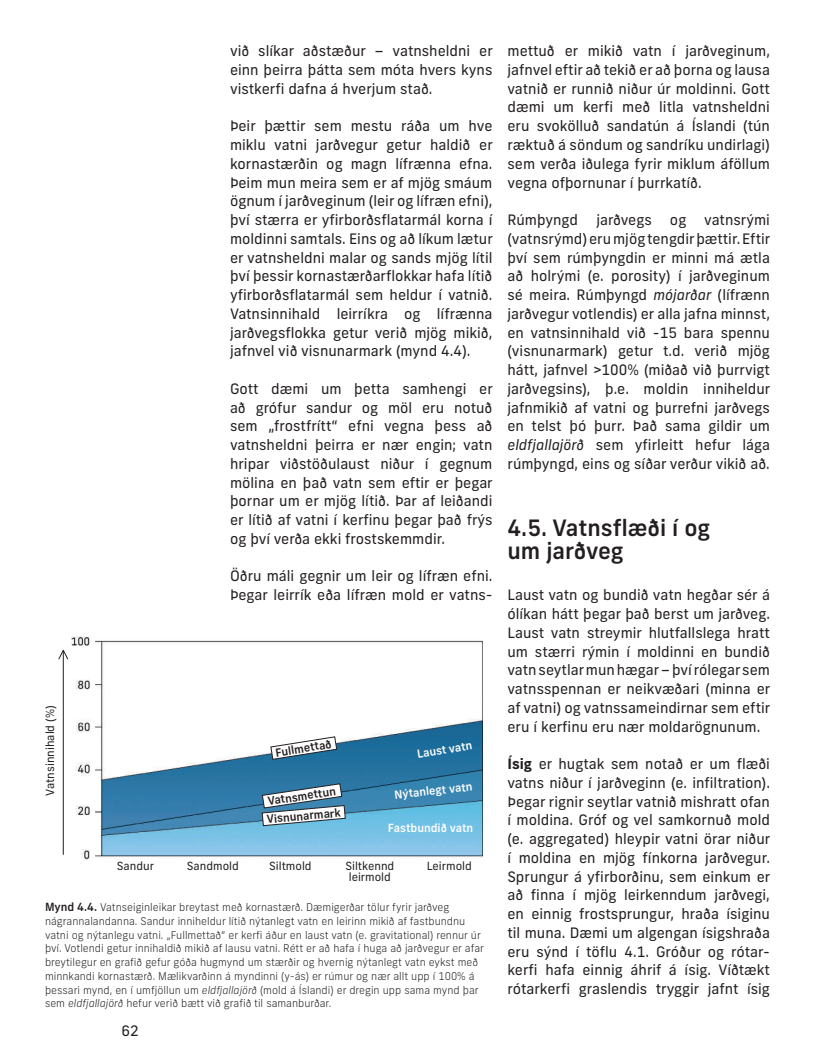
<style>
.page{position:relative;width:815px;height:1053px;background:#fff}
.page>*{position:absolute;margin:0;border:0;box-sizing:border-box;transform-origin:0 0}
.t1{font:500 22.5px/22.5px "New Frank";color:#231f20}
.t2{font:14.38px/18.8px "New Frank";color:#231f20;text-align:justify}
.t3{font:11.25px "New Frank";color:#231f20}
.t4{font:500 11.25px "New Frank";color:#fff}
.t5{font:500 11.25px "New Frank";color:#231f20}
.t6{font:300 10.62px/13.8px "New Frank";color:#231f20}
.s1{font-weight:500;font-size:11.25px}
.s2{font-style:italic}
.s3{font-weight:700}
</style>
<div class="page">
<img style="left:72px;top:636px;width:411px;height:224px">
<svg style="left:270px;top:736px;width:67px;height:24px"></svg>
<svg style="left:262px;top:783px;width:84px;height:43px"></svg>
<hr style="left:63px;top:651px;width:1px;height:203px;background:#231f20">
<svg style="left:58px;top:650px;width:11px;height:9px"></svg>
<p class="t3" style="left:43px;top:795px;width:92px;rotate:-90deg">Vatnsinnihald (%)</p>
<p class="t2" style="left:230px;top:42px;width:264px">við slíkar aðstæður – vatnsheldni er einn þeirra þátta sem móta hvers kyns vistkerfi dafna á hverjum stað.</p>
<p class="t2" style="left:230px;top:117px;width:264px">Þeir þættir sem mestu ráða um hve miklu vatni jarðvegur getur haldið er kornastærðin og magn lífrænna efna.<br>Þeim mun meira sem er af mjög smáum ögnum í jarðveginum (leir og lífræn efni), því stærra er yfirborðsflatarmál korna í moldinni samtals. Eins og að líkum lætur er vatnsheldni malar og sands mjög lítil því þessir kornastærðarflokkar hafa lítið yfirborðsflatarmál sem heldur í vatnið.<br>Vatnsinnihald leirríkra og lífrænna jarðvegsflokka getur verið mjög mikið, jafnvel við visnunarmark (mynd 4.4).</p>
<p class="t2" style="left:230px;top:379px;width:264px">Gott dæmi um þetta samhengi er að grófur sandur og möl eru notuð sem „frostfrítt“ efni vegna þess að vatnsheldni þeirra er nær engin; vatn hripar viðstöðulaust niður í gegnum mölina en það vatn sem eftir er þegar þornar um er mjög lítið. Þar af leiðandi er lítið af vatni í kerfinu þegar það frýs og því verða ekki frostskemmdir.</p>
<p class="t2" style="left:230px;top:567px;width:264px">Öðru máli gegnir um leir og lífræn efni.<br>Þegar leirrík eða lífræn mold er vatns-</p>
<p class="t3" style="left:117px;top:858px;width:39px">Sandur</p>
<p class="t5" style="left:274px;top:745px;width:58px;rotate:-9deg">Fullmettað</p>
<p class="t5" style="left:267px;top:793px;width:70px;rotate:-8deg">Vatnsmettun</p>
<p class="t5" style="left:266px;top:812px;width:76px;rotate:-5deg">Visnunarmark</p>
<p class="t4" style="left:416px;top:746px;width:57px;rotate:-9deg">Laust vatn</p>
<p class="t4" style="left:394px;top:787px;width:80px;rotate:-6deg">Nýtanlegt vatn</p>
<p class="t4" style="left:388px;top:820px;width:87px">Fastbundið vatn</p>
<p class="t3" style="left:187px;top:858px;width:53px">Sandmold</p>
<p class="t3" style="left:269px;top:858px;width:44px">Siltmold</p>
<p class="t3" style="left:345px;top:858px;width:50px">Siltkennd</p>
<p class="t3" style="left:427px;top:858px;width:47px">Leirmold</p>
<p class="t3" style="left:349px;top:869px;width:44px">leirmold</p>
<p class="t6" style="left:45px;top:900px;width:441px"><span class="s1">Mynd 4.4.</span> Vatnseiginleikar breytast með kornastærð. Dæmigerðar tölur fyrir jarðveg nágrannalandanna. Sandur inniheldur lítið nýtanlegt vatn en leirinn mikið af fastbundnu vatni og nýtanlegu vatni. „Fullmettað“ er kerfi áður en laust vatn (e. gravitational) rennur úr því. Votlendi getur innihaldið mikið af lausu vatni. Rétt er að hafa í huga að jarðvegur er afar breytilegur en grafið gefur góða hugmynd um stærðir og hvernig nýtanlegt vatn eykst með minnkandi kornastærð. Mælikvarðinn á myndinni (y-ás) er rúmur og nær allt upp í 100% á þessari mynd, en í umfjöllun um <span class="s2">eldfjallajörð</span> (mold á Íslandi) er dregin upp sama mynd þar sem <span class="s2">eldfjallajörð</span> hefur verið bætt við grafið til samanburðar.</p>
<p class="t2" style="left:121px;top:1021px;width:19px">62</p>
<p class="t2" style="left:507px;top:42px;width:264px">mettuð er mikið vatn í jarðveginum, jafnvel eftir að tekið er að þorna og lausa vatnið er runnið niður úr moldinni. Gott dæmi um kerfi með litla vatnsheldni eru svokölluð sandatún á Íslandi (tún ræktuð á söndum og sandríku undirlagi) sem verða iðulega fyrir miklum áföllum vegna ofþornunar í þurrkatíð.</p>
<p class="t2" style="left:507px;top:210px;width:72px">Rúmþyngd</p>
<p class="t2" style="left:596px;top:210px;width:57px">jarðvegs</p>
<p class="t2" style="left:507px;top:210px;width:264px;text-indent:162px">og vatnsrými (vatnsrýmd) eru mjög tengdir þættir. Eftir því sem rúmþyngdin er minni má ætla að holrými (e. porosity) í jarðveginum sé meira. Rúmþyngd <span class="s2">mójarðar</span> (lífrænn jarðvegur votlendis) er alla jafna minnst, en vatnsinnihald við -15 bara spennu (visnunarmark) getur t.d. verið mjög hátt, jafnvel &gt;100% (miðað við þurrvigt jarðvegsins), þ.e. moldin inniheldur jafnmikið af vatni og þurrefni jarðvegs en telst þó þurr. Það sama gildir um <span class="s2">eldfjallajörð</span> sem yfirleitt hefur lága rúmþyngd, eins og síðar verður vikið að.</p>
<h1 class="t1" style="left:507px;top:517px;width:204px">4.5. Vatnsflæði í og um jarðveg</h1>
<p class="t2" style="left:507px;top:585px;width:264px">Laust vatn og bundið vatn hegðar sér á ólíkan hátt þegar það berst um jarðveg.<br>Laust vatn streymir hlutfallslega hratt um stærri rýmin í moldinni en bundið vatn seytlar mun hægar – því rólegar sem vatnsspennan er neikvæðari (minna er af vatni) og vatnssameindirnar sem eftir eru í kerfinu eru nær moldarögnunum.</p>
<p class="t2" style="left:507px;top:754px;width:264px"><span class="s3">Ísig</span> er hugtak sem notað er um flæði vatns niður í jarðveginn (e. infiltration).<br>Þegar rignir seytlar vatnið mishratt ofan í moldina. Gróf og vel samkornuð mold (e. aggregated) hleypir vatni örar niður í moldina en mjög fínkorna jarðvegur.<br>Sprungur á yfirborðinu, sem einkum er að finna í mjög leirkenndum jarðvegi, en einnig frostsprungur, hraða ísiginu til muna. Dæmi um algengan ísigshraða eru sýnd í töflu 4.1. Gróður og rótar&shy;kerfi hafa einnig áhrif á ísig. Víðtækt rótarkerfi graslendis tryggir jafnt ísig</p>
</div>
